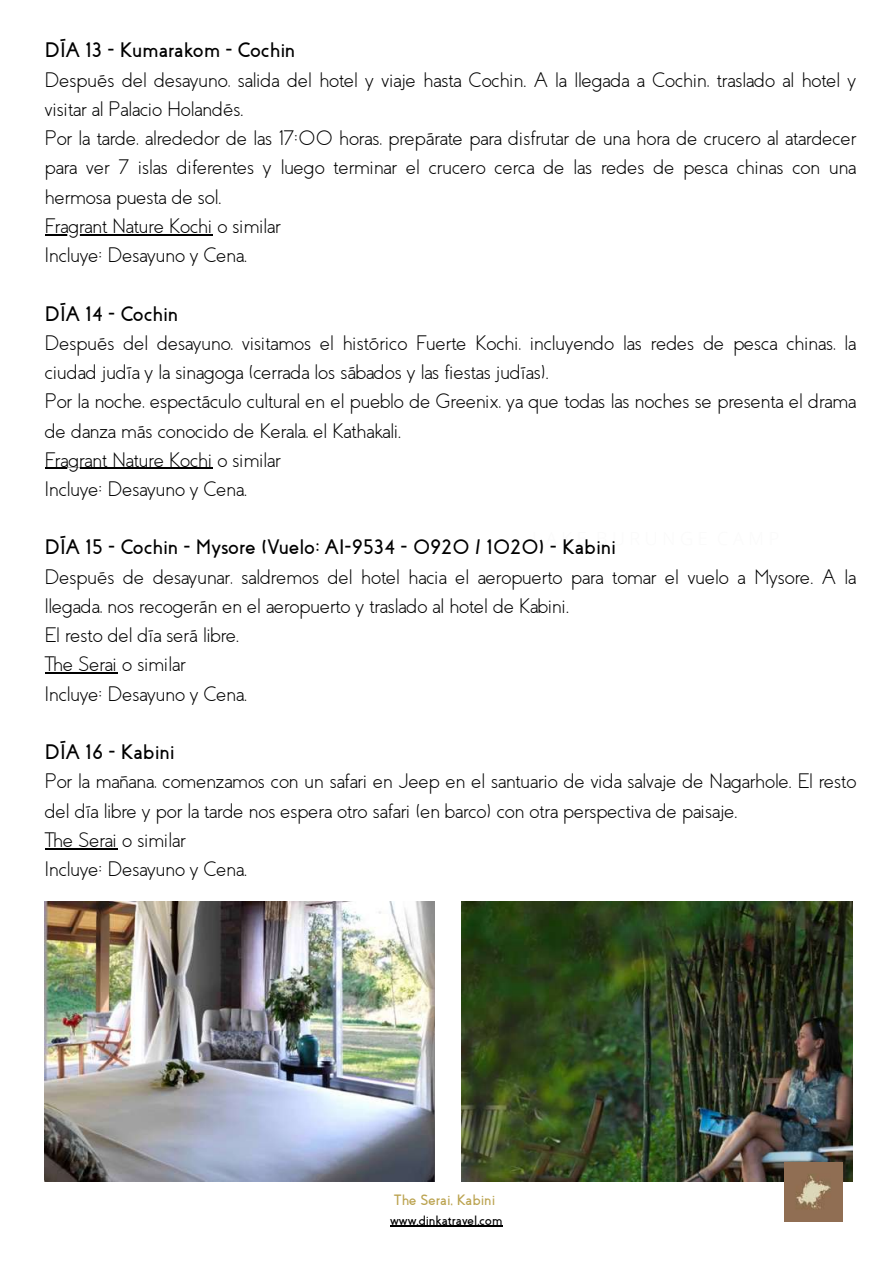
<style>
.page{position:relative;width:893px;height:1264px;background:#fff}
.page>*{position:absolute;margin:0;border:0;box-sizing:border-box;transform-origin:0 0}
.t1{font:300 21px/29.2px "Coves";color:#000}
.t2{font:700 21px "Coves";color:#000}
.t3{font:700 15px "Coves";color:#bba350}
.t4{font:700 13.5px "Coves";color:#000}
</style>
<div class="page">
<img style="left:45px;top:901px;width:389px;height:280px">
<hr style="left:45px;top:234px;width:167px;height:1px;background:#000">
<hr style="left:45px;top:468px;width:167px;height:1px;background:#000">
<hr style="left:45px;top:672px;width:72px;height:1px;background:#000">
<hr style="left:45px;top:848px;width:72px;height:1px;background:#000">
<img style="left:462px;top:901px;width:390px;height:280px">
<hr style="left:390px;top:1225px;width:112px;height:1px;background:#000">
<img style="left:784px;top:1162px;width:58px;height:59px">
<p class="t2" style="left:45px;top:40px;width:252px">DÍA 13 - Kumarakom - Cochin</p>
<p class="t1" style="left:45px;top:65px;width:812px">Después del desayuno, salida del hotel y viaje hasta Cochin. A la llegada a Cochin, traslado al hotel y visitar al Palacio Holandés.<br>Por la tarde, alrededor de las 17:00 horas, prepárate para disfrutar de una hora de crucero al atardecer para ver 7 islas diferentes y luego terminar el crucero cerca de las redes de pesca chinas con una hermosa puesta de sol.<br>Fragrant Nature Kochi o similar<br>Incluye: Desayuno y Cena.</p>
<p class="t2" style="left:45px;top:303px;width:135px">DÍA 14 - Cochin</p>
<p class="t1" style="left:45px;top:328px;width:812px">Después del desayuno, visitamos el histórico Fuerte Kochi, incluyendo las redes de pesca chinas, la ciudad judía y la sinagoga (cerrada los sábados y las fiestas judías).<br>Por la noche, espectáculo cultural en el pueblo de Greenix, ya que todas las noches se presenta el drama de danza más conocido de Kerala, el Kathakali.<br>Fragrant Nature Kochi o similar<br>Incluye: Desayuno y Cena.</p>
<p class="t2" style="left:45px;top:537px;width:572px">DÍA 15 - Cochin - Mysore (Vuelo: AI-9534 - 0920 / 1020) - Kabini</p>
<p class="t1" style="left:45px;top:562px;width:812px">Después de desayunar, saldremos del hotel hacia el aeropuerto para tomar el vuelo a Mysore. A la llegada, nos recogerán en el aeropuerto y traslado al hotel de Kabini.<br>El resto del día será libre.<br>The Serai o similar<br>Incluye: Desayuno y Cena.</p>
<p class="t2" style="left:45px;top:741px;width:131px">DÍA 16 - Kabini</p>
<p class="t1" style="left:45px;top:767px;width:812px">Por la mañana, comenzamos con un safari en Jeep en el santuario de vida salvaje de Nagarhole. El resto del día libre y por la tarde nos espera otro safari (en barco) con otra perspectiva de paisaje.<br>The Serai o similar<br>Incluye: Desayuno y Cena.</p>
<p class="t3" style="left:394px;top:1192px;width:102px">The Serai, Kabini</p>
<p class="t4" style="left:390px;top:1213px;width:114px">www.dinkatravel.com</p>
</div>
